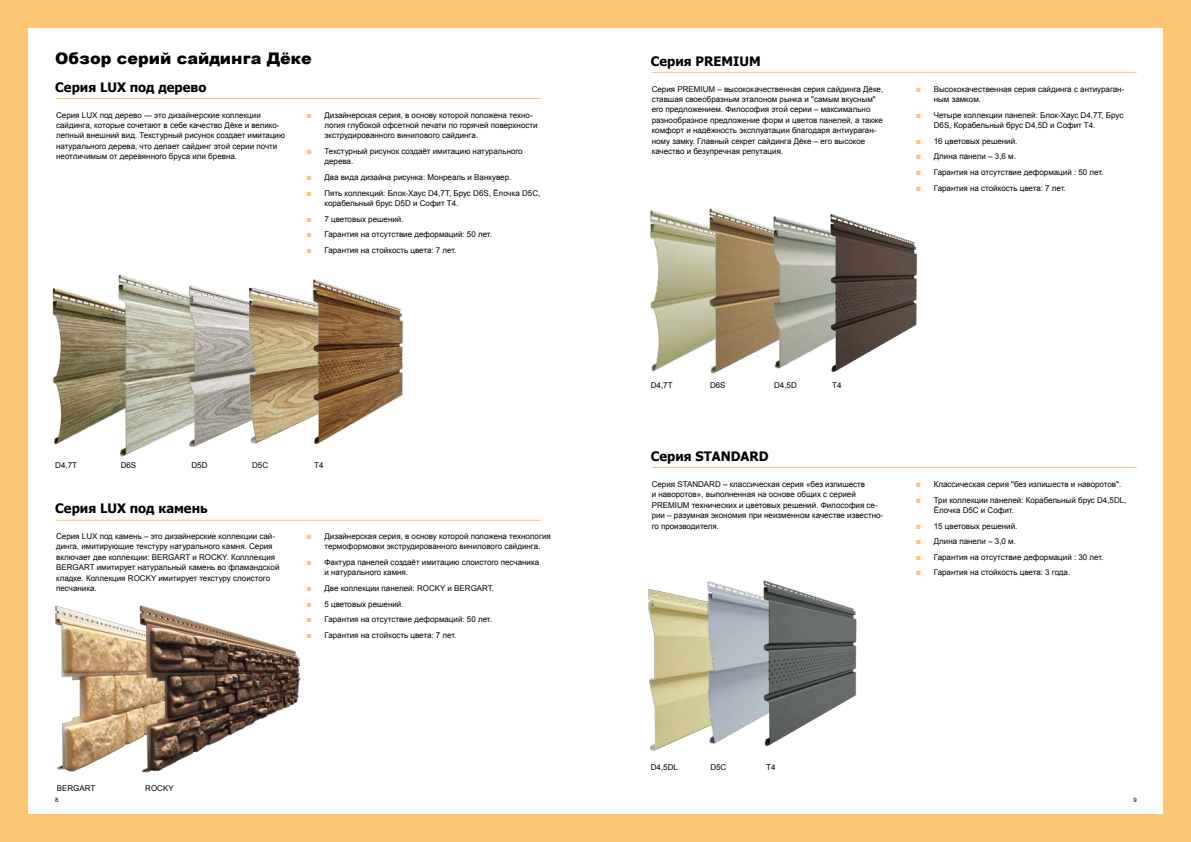
<style>
.page{position:relative;width:1191px;height:842px;background:#fdc576}
.page>*{position:absolute;margin:0;border:0;box-sizing:border-box;transform-origin:0 0}
.t1{font:900 16px "Arial";color:#000}
.t2{font:700 13px "Tahoma";color:#000}
.t3{font:8px/10.4px "Arial";color:#000}
.t4{font:6px "Arial";color:#000}
.s1{font-weight:900;font-size:9px;color:#fdc576}
</style>
<div class="page">
<div style="left:28px;top:28px;width:1134px;height:786px;background:#fff"></div>
<img style="left:54px;top:274px;width:93px;height:183px">
<img style="left:147px;top:282px;width:75px;height:165px">
<img style="left:222px;top:287px;width:59px;height:157px">
<hr style="left:56px;top:98px;width:484px;height:1px;background:#fdc576">
<hr style="left:651px;top:72px;width:485px;height:1px;background:#fdc576">
<hr style="left:651px;top:467px;width:485px;height:1px;background:#fdc576">
<hr style="left:56px;top:520px;width:484px;height:1px;background:#fdc576">
<img style="left:281px;top:279px;width:123px;height:165px">
<img style="left:55px;top:605px;width:85px;height:167px">
<img style="left:140px;top:605px;width:161px;height:168px">
<img style="left:651px;top:208px;width:73px;height:166px">
<img style="left:648px;top:588px;width:10px;height:163px">
<img style="left:658px;top:590px;width:49px;height:159px">
<img style="left:724px;top:212px;width:54px;height:157px">
<img style="left:778px;top:214px;width:139px;height:159px">
<img style="left:707px;top:580px;width:150px;height:167px">
<h1 class="t1" style="left:55px;top:46px;width:258px">Обзор серий сайдинга Дёке</h1>
<h2 class="t2" style="left:55px;top:78px;width:153px">Серия LUX под дерево</h2>
<p class="t3" style="left:56px;top:110px;width:230px">Серия LUX под дерево ― это дизайнерские коллекции сайдинга, которые сочетают в себе качество Дёке и велико&shy;лепный внешний вид. Текстурный рисунок создает имитацию натурального дерева, что делает сайдинг этой серии почти неотличимым от деревянного бруса или бревна.</p>
<p class="t3" style="left:324px;top:110px;width:215px;text-indent:-18px"><span class="s1">■</span> Дизайнерская серия, в основу которой положена техно&shy;логия глубокой офсетной печати по горячей поверхности экструдированного винилового сайдинга.</p>
<p class="t3" style="left:324px;top:146px;width:200px;text-indent:-18px"><span class="s1">■</span> Текстурный рисунок создаёт имитацию натурального дерева.</p>
<p class="t3" style="left:306px;top:172px;width:206px"><span class="s1">■</span> Два вида дизайна рисунка: Монреаль и Ванкувер.</p>
<p class="t3" style="left:324px;top:188px;width:217px;text-indent:-18px"><span class="s1">■</span> Пять коллекций: Блок-Хаус D4,7T, Брус D6S, Ёлочка D5C, корабельный брус D5D и Софит T4.</p>
<p class="t3" style="left:306px;top:214px;width:99px"><span class="s1">■</span> 7 цветовых решений.</p>
<p class="t3" style="left:306px;top:229px;width:187px"><span class="s1">■</span> Гарантия на отсутствие деформаций: 50 лет.</p>
<p class="t3" style="left:306px;top:245px;width:151px"><span class="s1">■</span> Гарантия на стойкость цвета: 7 лет.</p>
<p class="t3" style="left:55px;top:460px;width:23px">D4,7T</p>
<p class="t3" style="left:121px;top:460px;width:17px">D6S</p>
<p class="t3" style="left:191px;top:460px;width:17px">D5D</p>
<p class="t3" style="left:252px;top:460px;width:17px">D5C</p>
<p class="t3" style="left:314px;top:460px;width:11px">T4</p>
<h2 class="t2" style="left:55px;top:499px;width:154px">Серия LUX под камень</h2>
<p class="t3" style="left:56px;top:531px;width:225px">Серия LUX под камень – это дизайнерские коллекции сай&shy;динга, имитирующие текстуру натурального камня. Серия включает две коллекции: BERGART и ROCKY. Колллекция BERGART имитирует натуральный камень во фламандской кладке. Коллекция ROCKY имитирует текстуру слоистого песчаника.</p>
<p class="t3" style="left:324px;top:531px;width:228px;text-indent:-18px"><span class="s1">■</span> Дизайнерская серия, в основу которой положена технология термоформовки экструдированного винилового сайдинга.</p>
<p class="t3" style="left:324px;top:557px;width:216px;text-indent:-18px"><span class="s1">■</span> Фактура панелей создаёт имитацию слоистого песчаника и натурального камня.</p>
<p class="t3" style="left:306px;top:583px;width:189px"><span class="s1">■</span> Две коллекции панелей: ROCKY и BERGART.</p>
<p class="t3" style="left:306px;top:599px;width:99px"><span class="s1">■</span> 5 цветовых решений.</p>
<p class="t3" style="left:306px;top:614px;width:187px"><span class="s1">■</span> Гарантия на отсутствие деформаций: 50 лет.</p>
<p class="t3" style="left:306px;top:630px;width:151px"><span class="s1">■</span> Гарантия на стойкость цвета: 7 лет.</p>
<p class="t3" style="left:57px;top:783px;width:40px">BERGART</p>
<p class="t3" style="left:145px;top:783px;width:30px">ROCKY</p>
<h2 class="t2" style="left:651px;top:52px;width:111px">Серия PREMIUM</h2>
<p class="t3" style="left:651px;top:84px;width:233px">Серия PREMIUM – высококачественная серия сайдинга Дёке, ставшая своеобразным эталоном рынка и "самым вкусным" его предложением. Философия этой серии – максимально разнообразное предложение форм и цветов панелей, а также комфорт и надёжность эксплуатации благодаря антиураган&shy;ному замку. Главный секрет сайдинга Дёке – его высокое качество и безупречная репутация.</p>
<p class="t3" style="left:933px;top:84px;width:192px;text-indent:-18px"><span class="s1">■</span> Высококачественная серия сайдинга с антиураган&shy;ным замком.</p>
<p class="t3" style="left:933px;top:110px;width:191px;text-indent:-18px"><span class="s1">■</span> Четыре коллекции панелей: Блок-Хаус D4,7T, Брус<br>D6S, Корабельный брус D4,5D и Софит T4.</p>
<p class="t3" style="left:915px;top:136px;width:103px"><span class="s1">■</span> 16 цветовых решений.</p>
<p class="t3" style="left:915px;top:151px;width:102px"><span class="s1">■</span> Длина панели – 3,6 м.</p>
<p class="t3" style="left:915px;top:167px;width:189px"><span class="s1">■</span> Гарантия на отсутствие деформаций : 50 лет.</p>
<p class="t3" style="left:915px;top:183px;width:151px"><span class="s1">■</span> Гарантия на стойкость цвета: 7 лет.</p>
<p class="t3" style="left:651px;top:380px;width:23px">D4,7T</p>
<p class="t3" style="left:710px;top:380px;width:17px">D6S</p>
<p class="t3" style="left:774px;top:380px;width:24px">D4,5D</p>
<p class="t3" style="left:832px;top:380px;width:11px">T4</p>
<h2 class="t2" style="left:651px;top:447px;width:119px">Серия STANDARD</h2>
<p class="t3" style="left:651px;top:479px;width:233px">Серия STANDARD – классическая серия «без излишеств<br>и наворотов», выполненная на основе общих с серией PREMIUM технических и цветовых решений. Философия се&shy;рии – разумная экономия при неизменном качестве известно&shy;го производителя.</p>
<p class="t3" style="left:915px;top:479px;width:207px"><span class="s1">■</span> Классическая серия "без излишеств и наворотов".</p>
<p class="t3" style="left:933px;top:495px;width:194px;text-indent:-18px"><span class="s1">■</span> Три коллекции панелей: Корабельный брус D4,5DL,<br>Ёлочка D5C и Софит.</p>
<p class="t3" style="left:915px;top:521px;width:103px"><span class="s1">■</span> 15 цветовых решений.</p>
<p class="t3" style="left:915px;top:536px;width:102px"><span class="s1">■</span> Длина панели – 3,0 м.</p>
<p class="t3" style="left:915px;top:552px;width:189px"><span class="s1">■</span> Гарантия на отсутствие деформаций : 30 лет.</p>
<p class="t3" style="left:915px;top:567px;width:156px"><span class="s1">■</span> Гарантия на стойкость цвета: 3 года.</p>
<p class="t3" style="left:651px;top:762px;width:29px">D4,5DL</p>
<p class="t3" style="left:710px;top:762px;width:17px">D5C</p>
<p class="t3" style="left:766px;top:762px;width:11px">T4</p>
<p class="t4" style="left:55px;top:796px;width:5px">8</p>
<p class="t4" style="left:1133px;top:796px;width:5px">9</p>
</div>
